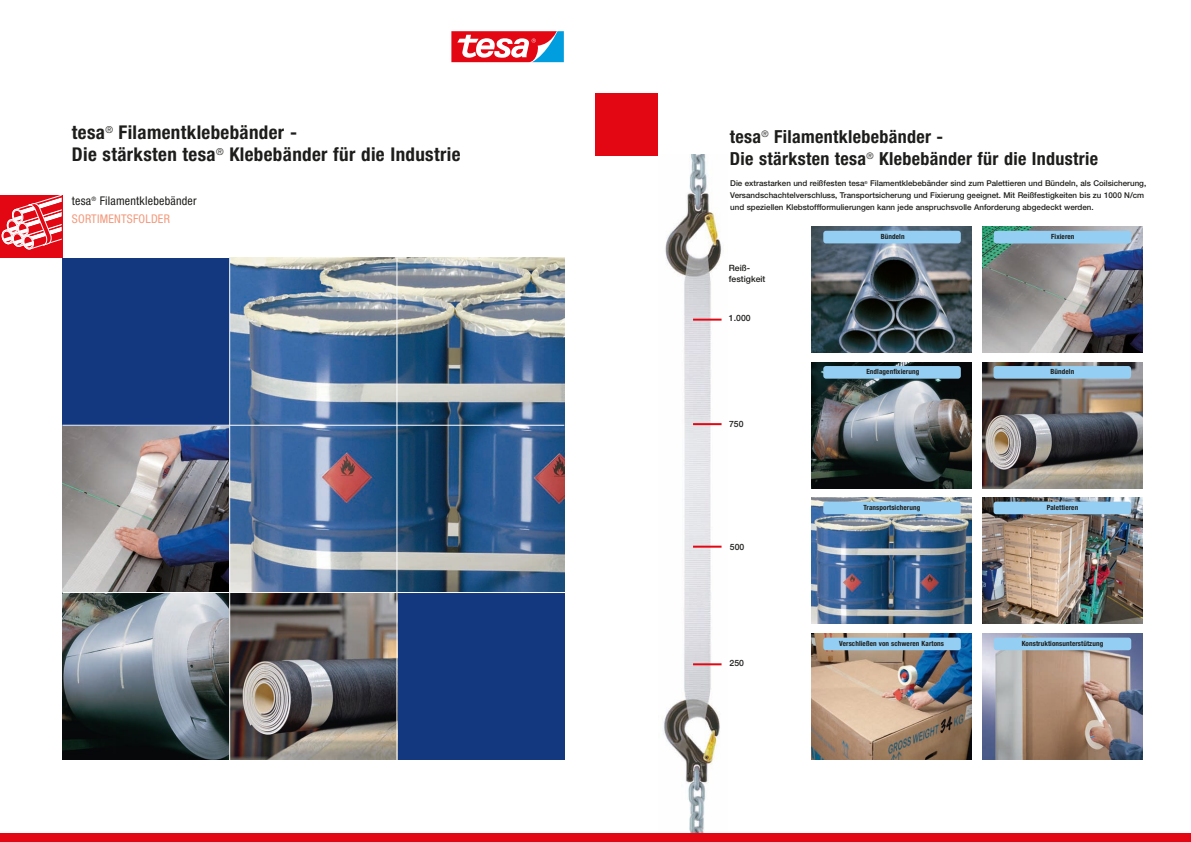
<style>
.page{position:relative;width:1191px;height:842px;background:#fff}
.page>*{position:absolute;margin:0;border:0;box-sizing:border-box;transform-origin:0 0}
.t1{font:700 condensed 19px/22px "Helvetica Neue LT Std";letter-spacing:.02em;color:#1d1d1b}
.t2{font:700 condensed 18px/22px "Helvetica Neue LT Std";letter-spacing:.02em;color:#1d1d1b}
.t3{font:condensed 12px/18px "Helvetica Neue LT Std";letter-spacing:.02em;color:#1d1d1b}
.t4{font:500 8.7px/10.4px "Helvetica Neue LT Std";color:#1d1d1b}
.t5{font:500 8px/12px "Helvetica Neue LT Std";color:#1d1d1b}
.t6{font:700 condensed 7.1px "Helvetica Neue LT Std";letter-spacing:.015em;color:#1d1d1b}
.s1{color:#f3997b}
</style>
<div class="page">
<div style="left:0;top:833px;width:595px;height:9px;background:#e30613"></div>
<svg style="left:451px;top:62px;width:113px;height:1px"></svg>
<svg style="left:451px;top:31px;width:113px;height:31px"></svg>
<svg style="left:0;top:196px;width:62px;height:62px"></svg>
<img style="left:62px;top:426px;width:167px;height:166px">
<img style="left:230px;top:258px;width:334px;height:334px">
<div style="left:62px;top:258px;width:168px;height:167px;background:#14387f"></div>
<div style="left:397px;top:592px;width:167px;height:168px;background:#14387f"></div>
<svg style="left:62px;top:593px;width:167px;height:167px;background:#697379"></svg>
<img style="left:230px;top:593px;width:166px;height:167px">
<hr style="left:62px;top:425px;width:502px;height:1px;background:#fff">
<hr style="left:396px;top:258px;width:1px;height:503px;background:#fff">
<hr style="left:229px;top:258px;width:1px;height:505px;background:#fff">
<hr style="left:62px;top:592px;width:504px;height:1px;background:#fff">
<div style="left:595px;top:833px;width:596px;height:9px;background:#e30613"></div>
<div style="left:595px;top:94px;width:63px;height:62px;background:#e30613"></div>
<img style="left:663px;top:155px;width:59px;height:677px">
<hr style="left:693px;top:319px;width:28px;height:2px;background:#e30613">
<hr style="left:693px;top:423px;width:28px;height:2px;background:#e30613">
<hr style="left:693px;top:663px;width:28px;height:2px;background:#e30613">
<img style="left:812px;top:227px;width:159px;height:126px">
<img style="left:812px;top:362px;width:159px;height:126px">
<img style="left:812px;top:497px;width:159px;height:126px">
<img style="left:812px;top:634px;width:159px;height:126px">
<div style="left:823px;top:231px;width:137px;height:12px;background:#94cef2;border-radius:3px"></div>
<div style="left:823px;top:366px;width:137px;height:13px;background:#94cef2;border-radius:3px"></div>
<div style="left:823px;top:502px;width:137px;height:12px;background:#94cef2;border-radius:3px"></div>
<div style="left:823px;top:638px;width:137px;height:12px;background:#94cef2;border-radius:3px"></div>
<img style="left:982px;top:227px;width:160px;height:126px">
<img style="left:982px;top:362px;width:160px;height:126px">
<img style="left:982px;top:497px;width:160px;height:127px">
<img style="left:982px;top:634px;width:160px;height:126px">
<div style="left:993px;top:231px;width:138px;height:12px;background:#94cef2;border-radius:3px"></div>
<div style="left:993px;top:366px;width:138px;height:13px;background:#94cef2;border-radius:3px"></div>
<div style="left:993px;top:502px;width:138px;height:12px;background:#94cef2;border-radius:3px"></div>
<div style="left:993px;top:638px;width:138px;height:12px;background:#94cef2;border-radius:3px"></div>
<hr style="left:693px;top:546px;width:28px;height:2px;background:#e30613">
<h1 class="t1" style="left:72px;top:121px;width:390px">tesa<sup>®</sup> Filamentklebebänder -<br>Die stärksten tesa<sup>®</sup> Klebebänder für die Industrie</h1>
<h3 class="t3" style="left:72px;top:192px;width:126px">tesa<sup>®</sup> Filamentklebebänder<br><span class="s1">SORTIMENTSFOLDER</span></h3>
<h2 class="t2" style="left:730px;top:125px;width:370px">tesa<sup>®</sup> Filamentklebebänder -<br>Die stärksten tesa<sup>®</sup> Klebebänder für die Industrie</h2>
<p class="t5" style="left:730px;top:177px;width:417px">Die extrastarken und reißfesten tesa<sup>®</sup> Filamentklebebänder sind zum Palettieren und Bündeln, als Coilsicherung,<br>Versandschachtelverschluss, Transportsicherung und Fixierung geeignet. Mit Reißfestigkeiten bis zu 1000 N/cm und speziellen Klebstoffformulierungen kann jede anspruchsvolle Anforderung abgedeckt werden.</p>
<p class="t4" style="left:729px;top:263px;width:38px">Reiß&shy;festigkeit</p>
<p class="t4" style="left:729px;top:313px;width:23px">1.000</p>
<p class="t4" style="left:729px;top:419px;width:16px">750</p>
<p class="t4" style="left:730px;top:541px;width:16px">500</p>
<p class="t4" style="left:729px;top:658px;width:16px">250</p>
<p class="t6" style="left:881px;top:232px;width:25px">Bündeln</p>
<p class="t6" style="left:866px;top:368px;width:54px">Endlagenfixierung</p>
<p class="t6" style="left:863px;top:503px;width:58px">Transportsicherung</p>
<p class="t6" style="left:839px;top:639px;width:106px">Verschließen von schweren Kartons</p>
<p class="t6" style="left:1051px;top:232px;width:25px">Fixieren</p>
<p class="t6" style="left:1050px;top:368px;width:25px">Bündeln</p>
<p class="t6" style="left:1046px;top:503px;width:33px">Palettieren</p>
<p class="t6" style="left:1021px;top:639px;width:83px">Konstruktionsunterstützung</p>
</div>
